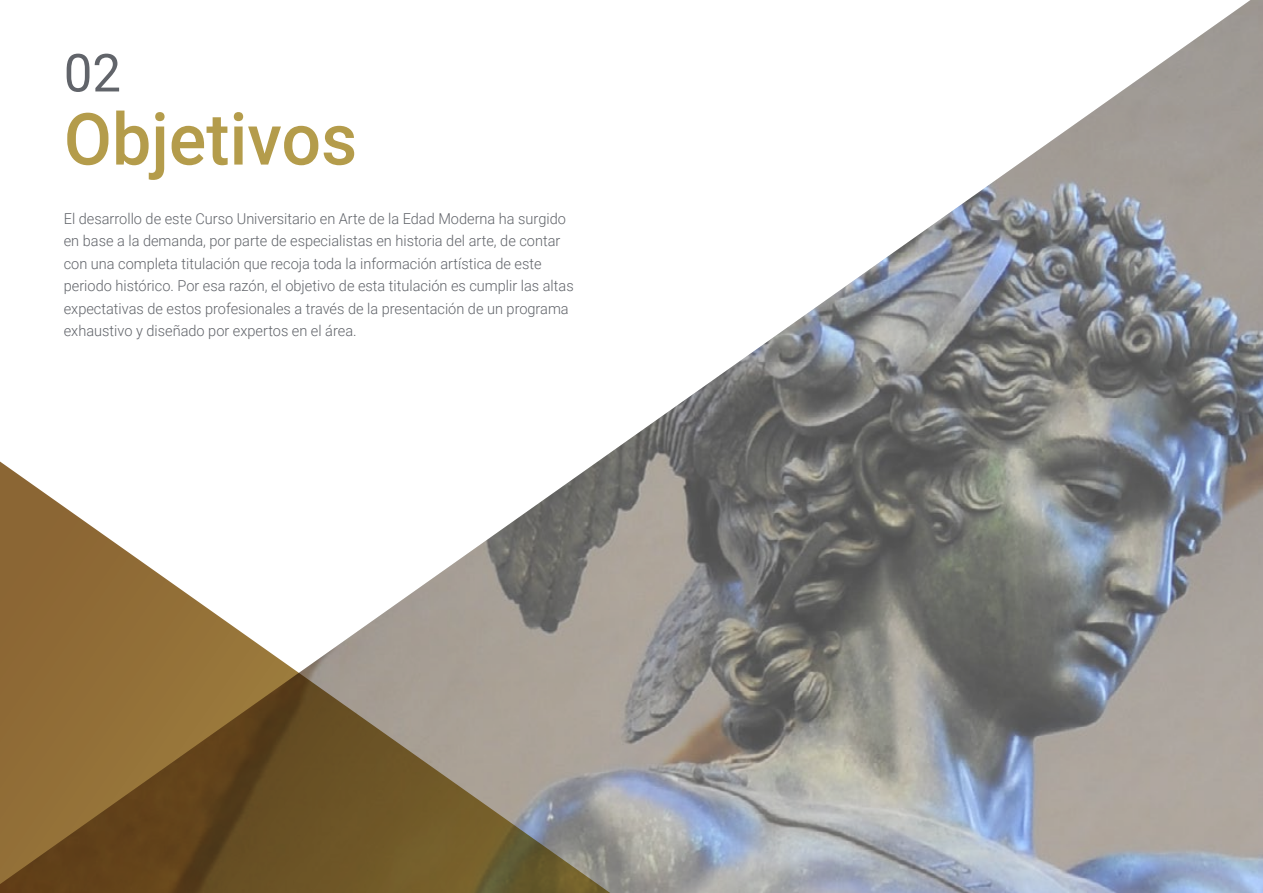
<style>
.page{position:relative;width:1263px;height:893px;background:#fff}
.page>*{position:absolute;margin:0;border:0;box-sizing:border-box;transform-origin:0 0}
.t1{font:500 72px "Roboto";color:#b49c4b}
.t2{font:52.5px "Roboto";color:#61646a}
.t3{font:300 15px/22.5px "Roboto";color:#61646a}
</style>
<div class="page">
<img style="left:620px;top:0;width:643px;height:893px">
<svg style="left:0;top:446px;width:640px;height:447px"></svg>
<h2 class="t2" style="left:64px;top:36px;width:59px">02</h2>
<h1 class="t1" style="left:64px;top:89px;width:295px">Objetivos</h1>
<p class="t3" style="left:64px;top:207px;width:511px">El desarrollo de este Curso Universitario en Arte de la Edad Moderna ha surgido en base a la demanda, por parte de especialistas en historia del arte, de contar con una completa titulación que recoja toda la información artística de este periodo histórico. Por esa razón, el objetivo de esta titulación es cumplir las altas expectativas de estos profesionales a través de la presentación de un programa exhaustivo y diseñado por expertos en el área.</p>
</div>
